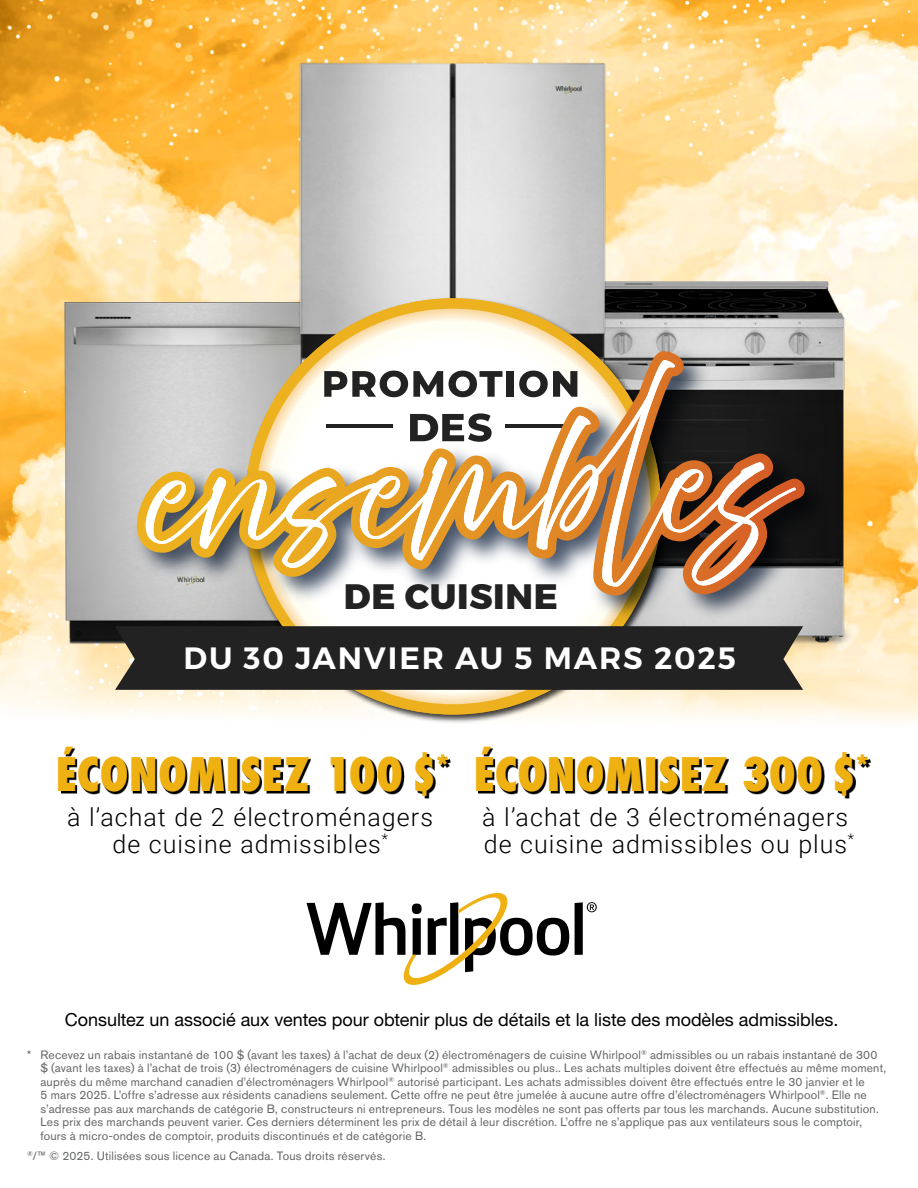
<style>
.page{position:relative;width:918px;height:1188px;background:#fff}
.page>*{position:absolute;margin:0;border:0;box-sizing:border-box;transform-origin:0 0}
.t1{font:800 condensed 45px "Futura";letter-spacing:.005em;color:#eeb111}
.t2{font:800 35.25px "Montserrat";letter-spacing:.02em;color:#222}
.t3{font:600 30.9px "Montserrat";letter-spacing:.06em;color:#fff}
.t4{font:300 25.05px/26.7px "Roboto";letter-spacing:.04em;color:#000}
.t5{font:18px "Helvetica Neue LT Pro";letter-spacing:-.005em;color:#000}
.t6{font:12px/13.5px "Akzidenz Grotesk BE";letter-spacing:.015em;color:#636466}
</style>
<div class="page">
<svg style="left:61px;top:749px;width:390px;height:50px"></svg>
<svg style="left:479px;top:749px;width:392px;height:50px"></svg>
<img style="left:0;top:0;width:918px;height:721px">
<img style="left:53px;top:290px;width:226px;height:363px">
<img style="left:626px;top:258px;width:241px;height:407px">
<img style="left:279px;top:42px;width:347px;height:252px">
<img style="left:241px;top:294px;width:430px;height:429px">
<svg style="left:245px;top:298px;width:416px;height:417px;background:#d6c8a7"></svg>
<img style="left:126px;top:339px;width:709px;height:291px">
<svg style="left:145px;top:351px;width:651px;height:9px"></svg>
<svg style="left:145px;top:360px;width:651px;height:227px"></svg>
<div style="left:115px;top:626px;width:688px;height:64px;background:#222"></div>
<svg style="left:575px;top:902px;width:22px;height:53px"></svg>
<svg style="left:307px;top:893px;width:262px;height:92px"></svg>
<h2 class="t2" style="left:344px;top:575px;width:215px">DE CUISINE</h2>
<h3 class="t3" style="left:183px;top:639px;width:554px">DU 30 JANVIER AU 5 MARS 2025</h3>
<h1 class="t1" style="left:56px;top:744px;width:816px">ÉCONOMISEZ 100 $<sup>*</sup> ÉCONOMISEZ 300 $<sup>*</sup></h1>
<h3 class="t4" style="left:67px;top:803px;width:367px;text-align:center">à l’achat de 2 électroménagers de cuisine admissibles<sup>*</sup></h3>
<h3 class="t4" style="left:482px;top:803px;width:373px">à l’achat de 3 électroménagers de cuisine admissibles ou plus<sup>*</sup></h3>
<h3 class="t5" style="left:65px;top:1009px;width:775px">Consultez un associé aux ventes pour obtenir plus de détails et la liste des modèles admissibles.</h3>
<p class="t6" style="left:40px;top:1048px;width:847px;text-indent:-13px">* Recevez un rabais instantané de 100 $ (avant les taxes) à l’achat de deux (2) électroménagers de cuisine Whirlpool<sup>®</sup> admissibles ou un rabais instantané de 300 $ (avant les taxes) à l’achat de trois (3) électroménagers de cuisine Whirlpool<sup>®</sup> admissibles ou plus.. Les achats multiples doivent être effectués au même moment, auprès du même marchand canadien d’électroménagers Whirlpool<sup>®</sup> autorisé participant. Les achats admissibles doivent être effectués entre le 30 janvier et le<br>5 mars 2025. L’offre s’adresse aux résidents canadiens seulement. Cette offre ne peut être jumelée à aucune autre offre d’électroménagers Whirlpool<sup>®</sup>. Elle ne s’adresse pas aux marchands de catégorie B, constructeurs ni entrepreneurs. Tous les modèles ne sont pas offerts par tous les marchands. Aucune substitution.<br>Les prix des marchands peuvent varier. Ces derniers déterminent les prix de détail à leur discrétion. L’offre ne s’applique pas aux ventilateurs sous le comptoir, fours à micro-ondes de comptoir, produits discontinués et de catégorie B.</p>
<p class="t6" style="left:27px;top:1149px;width:360px"><sup>®</sup>/™ © 2025. Utilisées sous licence au Canada. Tous droits réservés.</p>
</div>
